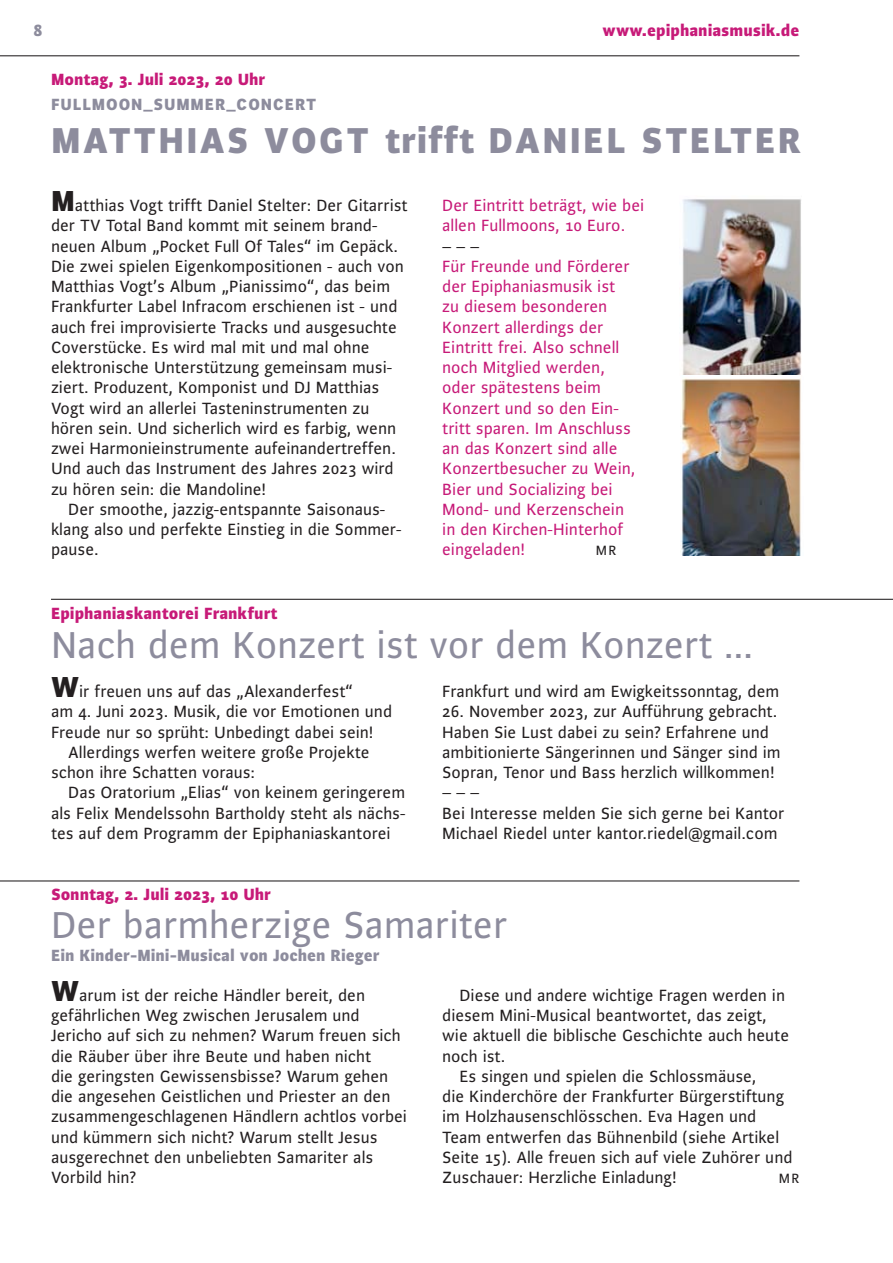
<style>
.page{position:relative;width:893px;height:1263px;background:#fff}
.page>*{position:absolute;margin:0;border:0;box-sizing:border-box;transform-origin:0 0}
.t1{font:39.75px "Alibi Roman Os F";color:#8d8c9d}
.t2{font:800 38.25px "Alibi";letter-spacing:.06em;color:#8d8c9d}
.t3{font:17.25px/20.2px "Alibi Roman Os F";color:#231f20}
.t4{font:17.25px/20.2px "Alibi Roman Os F";color:#c71a78}
.t5{font:800 17.25px "Alibi";color:#c71a78}
.t6{font:800 17.25px "Alibi";color:#8d8c9d}
.t7{font:800 17.25px "Alibi";letter-spacing:.05em;color:#8d8c9d}
.t8{font:14.25px "Alibi Roman Os F";color:#231f20}
.s1{font-family:"Alibi";font-weight:800;font-size:30.75px}
</style>
<div class="page">
<hr style="left:0;top:55px;width:799px;height:1px;background:#231f20">
<hr style="left:51px;top:599px;width:842px;height:1px;background:#231f20">
<img style="left:682px;top:199px;width:120px;height:176px">
<img style="left:681px;top:378px;width:120px;height:177px">
<hr style="left:0;top:880px;width:799px;height:1px;background:#231f20">
<p class="t6" style="left:34px;top:19px;width:10px">8</p>
<p class="t5" style="left:602px;top:19px;width:198px">www.epiphaniasmusik.de</p>
<p class="t5" style="left:51px;top:68px;width:216px">Montag, 3. Juli 2023, 20 Uhr</p>
<p class="t7" style="left:51px;top:93px;width:267px">FULLMOON_SUMMER_CONCERT</p>
<h2 class="t2" style="left:51px;top:115px;width:752px">MATTHIAS VOGT trifft DANIEL STELTER</h2>
<p class="t3" style="left:51px;top:195px;width:358px"><span class="s1">M</span>atthias Vogt trifft Daniel Stelter: Der Gitarrist der TV Total Band kommt mit seinem brand&shy;neuen Album „Pocket Full Of Tales“ im Gepäck.<br>Die zwei spielen Eigenkompositionen - auch von Matthias Vogt’s Album „Pianissimo“, das beim Frankfurter Label Infracom erschienen ist - und auch frei improvisierte Tracks und ausgesuchte Coverstücke. Es wird mal mit und mal ohne elektronische Unterstützung gemeinsam musi&shy;ziert. Produzent, Komponist und DJ Matthias Vogt wird an allerlei Tasteninstrumenten zu hören sein. Und sicherlich wird es farbig, wenn zwei Harmonieinstrumente aufeinandertreffen.<br>Und auch das Instrument des Jahres 2023 wird zu hören sein: die Mandoline!</p>
<p class="t3" style="left:51px;top:498px;width:352px;text-indent:17px">Der smoothe, jazzig-entspannte Saisonaus&shy;klang also und perfekte Einstieg in die Sommer&shy;pause.</p>
<p class="t4" style="left:442px;top:195px;width:204px">Der Eintritt beträgt, wie bei allen Fullmoons, 10 Euro.</p>
<p class="t3" style="left:442px;top:235px;width:39px">–––</p>
<p class="t4" style="left:442px;top:255px;width:195px">Für Freunde und Förderer der Epiphaniasmusik ist zu diesem besonderen<br>Konzert allerdings der<br>Eintritt frei. Also schnell noch Mitglied werden, oder spätestens beim<br>Konzert und so den Ein&shy;tritt sparen. Im Anschluss an das Konzert sind alle<br>Konzertbesucher zu Wein,<br>Bier und Socializing bei<br>Mond- und Kerzenschein in den Kirchen-Hinterhof eingeladen!</p>
<p class="t8" style="left:596px;top:542px;width:22px">MR</p>
<p class="t5" style="left:51px;top:602px;width:228px">Epiphaniaskantorei Frankfurt</p>
<h1 class="t1" style="left:51px;top:619px;width:704px">Nach dem Konzert ist vor dem Konzert …</h1>
<p class="t3" style="left:51px;top:681px;width:343px"><span class="s1">W</span>ir freuen uns auf das „Alexanderfest“<br>am 4. Juni 2023. Musik, die vor Emotionen und<br>Freude nur so sprüht: Unbedingt dabei sein!</p>
<p class="t3" style="left:51px;top:741px;width:320px;text-indent:17px">Allerdings werfen weitere große Projekte schon ihre Schatten voraus:</p>
<p class="t3" style="left:51px;top:782px;width:356px;text-align:justify;text-indent:17px">Das Oratorium „Elias“ von keinem geringerem als Felix Mendelssohn Bartholdy steht als nächs&shy;tes auf dem Programm der Epiphaniaskantorei</p>
<p class="t3" style="left:442px;top:681px;width:338px">Frankfurt und wird am Ewigkeitssonntag, dem</p>
<p class="t3" style="left:442px;top:701px;width:344px">26. November 2023, zur Aufführung gebracht.<br>Haben Sie Lust dabei zu sein? Erfahrene und ambitionierte Sängerinnen und Sänger sind im Sopran, Tenor und Bass herzlich willkommen! –––<br>Bei Interesse melden Sie sich gerne bei Kantor Michael Riedel unter kantor.riedel@gmail.com</p>
<p class="t5" style="left:51px;top:883px;width:222px">Sonntag, 2. Juli 2023, 10 Uhr</p>
<h1 class="t1" style="left:51px;top:899px;width:458px">Der barmherzige Samariter</h1>
<p class="t6" style="left:51px;top:944px;width:330px">Ein Kinder-Mini-Musical von Jochen Rieger</p>
<p class="t3" style="left:51px;top:984px;width:358px"><span class="s1">W</span>arum ist der reiche Händler bereit, den gefährlichen Weg zwischen Jerusalem und Jericho auf sich zu nehmen? Warum freuen sich die Räuber über ihre Beute und haben nicht<br>die geringsten Gewissensbisse? Warum gehen die angesehen Geistlichen und Priester an den zusammengeschlagenen Händlern achtlos vorbei und kümmern sich nicht? Warum stellt Jesus ausgerechnet den unbeliebten Samariter als Vorbild hin?</p>
<p class="t3" style="left:459px;top:984px;width:327px">Diese und andere wichtige Fragen werden in</p>
<p class="t3" style="left:442px;top:1005px;width:326px">diesem Mini-Musical beantwortet, das zeigt,</p>
<p class="t3" style="left:442px;top:1025px;width:348px">wie aktuell die biblische Geschichte auch heute</p>
<p class="t3" style="left:442px;top:1045px;width:65px">noch ist.</p>
<p class="t3" style="left:459px;top:1065px;width:299px">Es singen und spielen die Schlossmäuse,</p>
<p class="t3" style="left:442px;top:1086px;width:343px">die Kinderchöre der Frankfurter Bürgerstiftung</p>
<p class="t3" style="left:442px;top:1106px;width:316px">im Holzhausenschlösschen. Eva Hagen und</p>
<p class="t3" style="left:442px;top:1126px;width:338px">Team entwerfen das Bühnenbild (siehe Artikel</p>
<p class="t3" style="left:442px;top:1146px;width:352px">Seite 15). Alle freuen sich auf viele Zuhörer und</p>
<p class="t3" style="left:442px;top:1167px;width:236px">Zuschauer: Herzliche Einladung!</p>
<p class="t8" style="left:779px;top:1169px;width:22px">MR</p>
</div>
